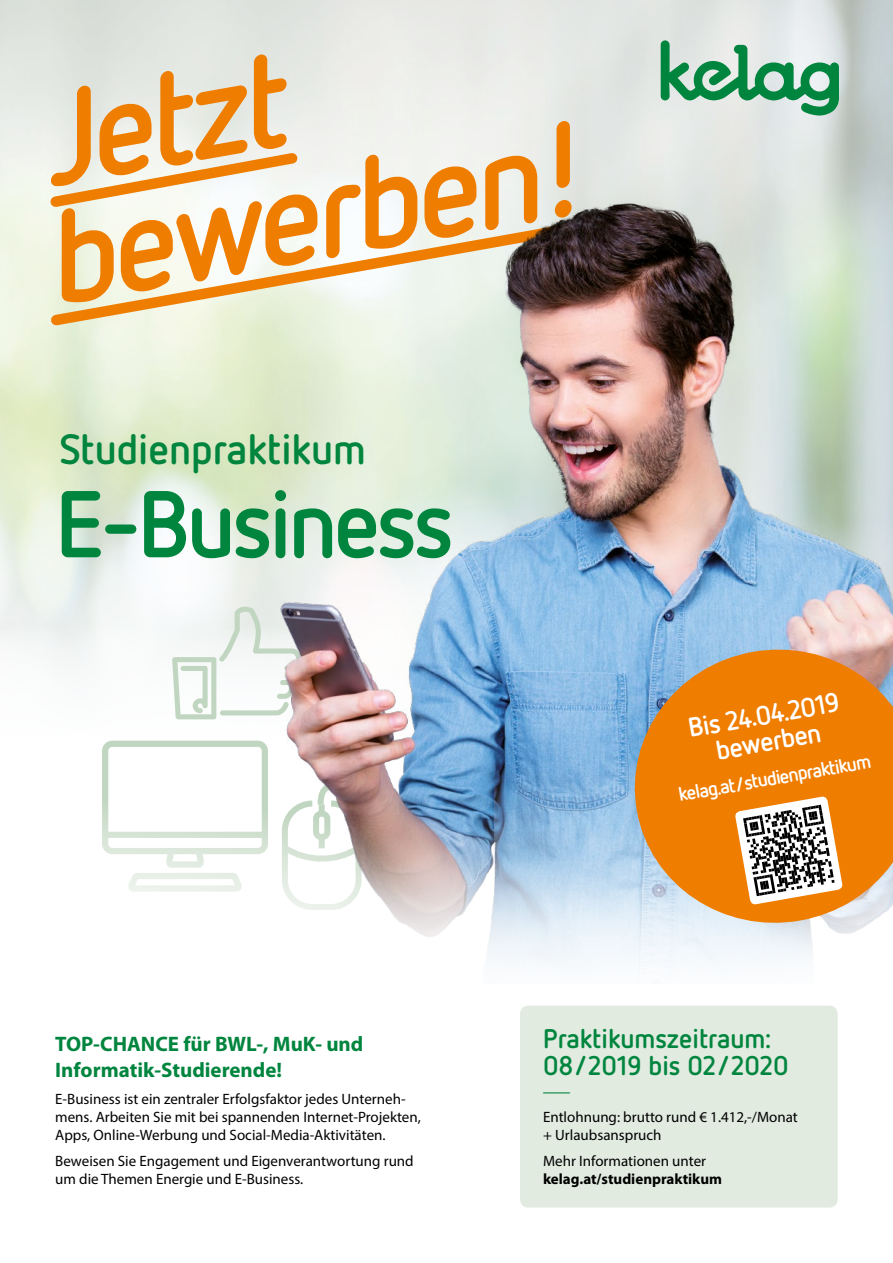
<style>
.page{position:relative;width:893px;height:1263px;background:#fff}
.page>*{position:absolute;margin:0;border:0;box-sizing:border-box;transform-origin:0 0}
.t1{font:italic 700 131.55px/118.1px "Netto OT";color:#ef7d00}
.t2{font:700 94.5px "Netto OT";letter-spacing:-.04em;color:#00853e}
.t3{font:700 42.15px "Netto OT";color:#00853e}
.t4{font:700 27px/27px "Netto OT";color:#00853e}
.t5{font:700 27px/27px "Netto OT";color:#fff;text-align:center}
.t6{font:300 27px "Netto OT";color:#00853e}
.t7{font:700 21px/25.2px "Myriad Pro";color:#00853e}
.t8{font:700 19.5px "Netto OT";color:#fff}
.t9{font:15px/18px "Myriad Pro";color:#000}
.t10{font:700 15px "Myriad Pro";color:#000}
</style>
<div class="page">
<svg style="left:43px;top:146px;width:210px;height:68px"></svg>
<svg style="left:44px;top:217px;width:209px;height:115px"></svg>
<svg style="left:172px;top:605px;width:81px;height:114px"></svg>
<img style="left:253px;top:128px;width:640px;height:616px">
<img style="left:253px;top:675px;width:240px;height:69px">
<svg style="left:102px;top:744px;width:736px;height:464px"></svg>
<svg style="left:661px;top:40px;width:178px;height:76px;background:#92c5ab"></svg>
<svg style="left:624px;top:638px;width:269px;height:296px;background:#dd9648"></svg>
<svg style="left:734px;top:796px;width:109px;height:109px"></svg>
<div style="left:520px;top:1005px;width:318px;height:202px;background:#e1ebe0;border-radius:9px"></div>
<h1 class="t1" style="left:14px;top:83px;width:543px;rotate:-10deg">Jetzt bewerben!</h1>
<h3 class="t3" style="left:59px;top:423px;width:308px">Studienpraktikum</h3>
<h2 class="t2" style="left:55px;top:465px;width:400px">E-Business</h2>
<h3 class="t5" style="left:686px;top:714px;width:154px;rotate:-10deg">Bis 24.04.2019 bewerben</h3>
<h3 class="t8" style="left:676px;top:782px;width:197px;rotate:-10deg">kelag.at/studienpraktikum</h3>
<h3 class="t7" style="left:55px;top:1031px;width:310px">TOP-CHANCE für BWL-, MuK- und<br>Informatik-Studierende!</h3>
<h3 class="t4" style="left:543px;top:1024px;width:247px">Praktikumszeitraum:<br>08/2019 bis 02/2020</h3>
<h3 class="t6" style="left:538px;top:1097px;width:10px;rotate:-90deg">|</h3>
<p class="t9" style="left:543px;top:1108px;width:256px">Entlohnung: brutto rund € 1.412,-/Monat + Urlaubsanspruch</p>
<p class="t9" style="left:543px;top:1152px;width:165px">Mehr Informationen unter</p>
<p class="t10" style="left:543px;top:1169px;width:181px">kelag.at/studienpraktikum</p>
<p class="t9" style="left:55px;top:1090px;width:367px">E-Business ist ein zentraler Erfolgsfaktor jedes Unterneh&shy;mens. Arbeiten Sie mit bei spannenden Internet-Projekten,<br>Apps, Online-Werbung und Social-Media-Aktivitäten.</p>
<p class="t9" style="left:55px;top:1152px;width:360px">Beweisen Sie Engagement und Eigenverantwortung rund um die Themen Energie und E-Business.</p>
</div>
